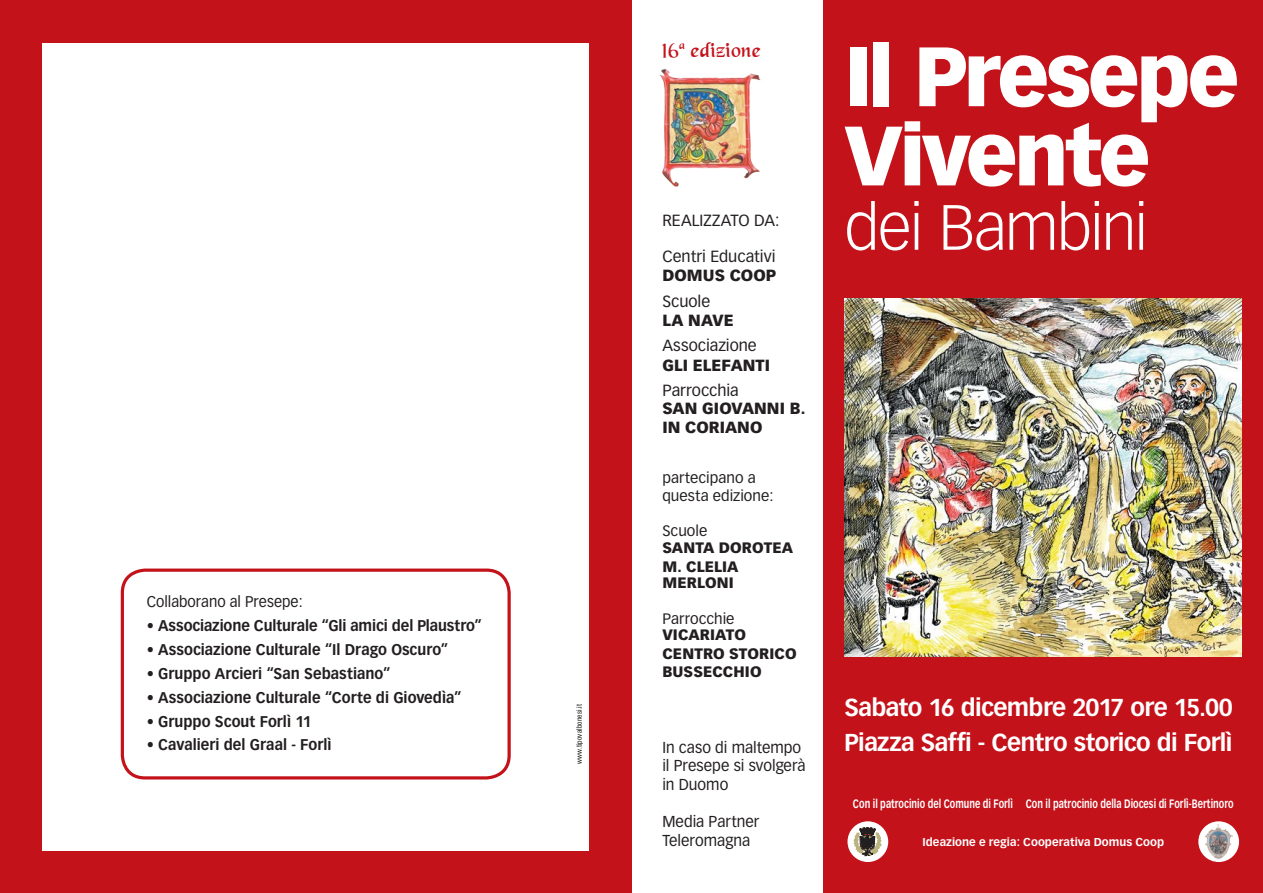
<style>
.page{position:relative;width:1263px;height:893px;background:#fff}
.page>*{position:absolute;margin:0;border:0;box-sizing:border-box;transform-origin:0 0}
.t1{font:900 82.5px/79.2px "Vectora LH";letter-spacing:-.045em;color:#fff}
.t2{font:300 62.7px "Vectora LH";letter-spacing:-.03em;color:#fff}
.t3{font:700 24px "Vectora LH";letter-spacing:-.025em;color:#fff}
.t4{font:22.35px "Black Chancery";color:#c4121a}
.t5{font:15.9px "Vectora LH";color:#231f20}
.t6{font:900 15.9px "Vectora LH";letter-spacing:.005em;color:#231f20}
.t7{font:15.6px/18.6px "Vectora LH";color:#231f20}
.t8{font:700 15.3px "Vectora LH";color:#231f20;scale:.95 1}
.t9{font:15.3px "Vectora LH";color:#231f20;scale:.95 1}
.t10{font:900 14.85px/16.6px "Vectora LH";letter-spacing:.005em;color:#231f20}
.t11{font:14.85px "Vectora LH";letter-spacing:.005em;color:#231f20}
.t12{font:700 12px "Vectora LH";color:#fff;scale:.75 1}
.t13{font:700 11.25px "Vectora LH";letter-spacing:.005em;color:#fff}
.t14{font:condensed 7.5px "Helvetica Neue";letter-spacing:.02em;color:#231f20}
</style>
<div class="page">
<div style="left:0;top:0;width:631px;height:893px;background:#c4121a"></div>
<div style="left:43px;top:43px;width:546px;height:807px;background:#fff"></div>
<div style="left:121px;top:568px;width:390px;height:211px;border:3px solid #c4121a;border-radius:23px"></div>
<div style="left:824px;top:0;width:439px;height:893px;background:#c4121a"></div>
<div style="left:847px;top:821px;width:41px;height:41px;background:#fff;border-radius:50%"></div>
<svg style="left:854px;top:828px;width:27px;height:28px"></svg>
<div style="left:1198px;top:821px;width:41px;height:41px;background:#fff;border-radius:50%"></div>
<img style="left:1205px;top:823px;width:28px;height:35px">
<img style="left:659px;top:68px;width:102px;height:119px">
<img style="left:845px;top:299px;width:397px;height:358px">
<p class="t9" style="left:147px;top:593px;width:166px">Collaborano al Presepe:</p>
<p class="t8" style="left:147px;top:616px;width:355px">• Associazione Culturale “Gli amici del Plaustro”</p>
<p class="t8" style="left:147px;top:640px;width:319px">• Associazione Culturale “Il Drago Oscuro”</p>
<p class="t8" style="left:147px;top:664px;width:258px">• Gruppo Arcieri “San Sebastiano”</p>
<p class="t8" style="left:147px;top:688px;width:333px">• Associazione Culturale “Corte di Giovedìa”</p>
<p class="t8" style="left:147px;top:712px;width:175px">• Gruppo Scout Forlì 11</p>
<p class="t8" style="left:147px;top:736px;width:196px">• Cavalieri del Graal - Forlì</p>
<p class="t14" style="left:575px;top:764px;width:62px;rotate:-90deg">www.tipovalbonesi.it</p>
<p class="t4" style="left:660px;top:42px;width:102px">16<sup>a</sup> edizione</p>
<p class="t5" style="left:662px;top:211px;width:119px">REALIZZATO DA:</p>
<p class="t5" style="left:662px;top:247px;width:115px">Centri Educativi</p>
<p class="t6" style="left:662px;top:266px;width:115px">DOMUS COOP</p>
<p class="t5" style="left:662px;top:292px;width:49px">Scuole</p>
<p class="t6" style="left:662px;top:310px;width:73px">LA NAVE</p>
<p class="t5" style="left:662px;top:336px;width:96px">Associazione</p>
<p class="t6" style="left:662px;top:355px;width:109px">GLI ELEFANTI</p>
<p class="t5" style="left:662px;top:381px;width:78px">Parrocchia</p>
<p class="t6" style="left:662px;top:399px;width:144px">SAN GIOVANNI B.</p>
<p class="t6" style="left:662px;top:417px;width:102px">IN CORIANO</p>
<p class="t11" style="left:662px;top:469px;width:95px">partecipano a</p>
<p class="t11" style="left:662px;top:487px;width:113px">questa edizione:</p>
<p class="t11" style="left:662px;top:522px;width:46px">Scuole</p>
<p class="t10" style="left:662px;top:539px;width:132px">SANTA DOROTEA</p>
<p class="t10" style="left:662px;top:558px;width:78px">M. CLELIA<br>MERLONI</p>
<p class="t11" style="left:662px;top:610px;width:74px">Parrocchie</p>
<p class="t10" style="left:662px;top:627px;width:85px">VICARIATO</p>
<p class="t10" style="left:662px;top:645px;width:136px">CENTRO STORICO</p>
<p class="t10" style="left:662px;top:664px;width:101px">BUSSECCHIO</p>
<p class="t7" style="left:662px;top:738px;width:145px">In caso di maltempo il Presepe si svolgerà in Duomo</p>
<p class="t7" style="left:662px;top:813px;width:99px">Media Partner</p>
<p class="t7" style="left:662px;top:831px;width:89px">Teleromagna</p>
<p class="t1" style="left:845px;top:36px;width:396px">Il Presepe<br>Vivente</p>
<p class="t2" style="left:845px;top:191px;width:305px">dei Bambini</p>
<p class="t3" style="left:845px;top:693px;width:390px">Sabato 16 dicembre 2017 ore 15.00</p>
<p class="t3" style="left:845px;top:728px;width:389px">Piazza Saffi - Centro storico di Forlì</p>
<p class="t12" style="left:853px;top:797px;width:509px">Con il patrocinio del Comune di Forlì Con il patrocinio della Diocesi di Forlì-Bertinoro</p>
<p class="t13" style="left:922px;top:835px;width:243px">Ideazione e regia: Cooperativa Domus Coop</p>
</div>
